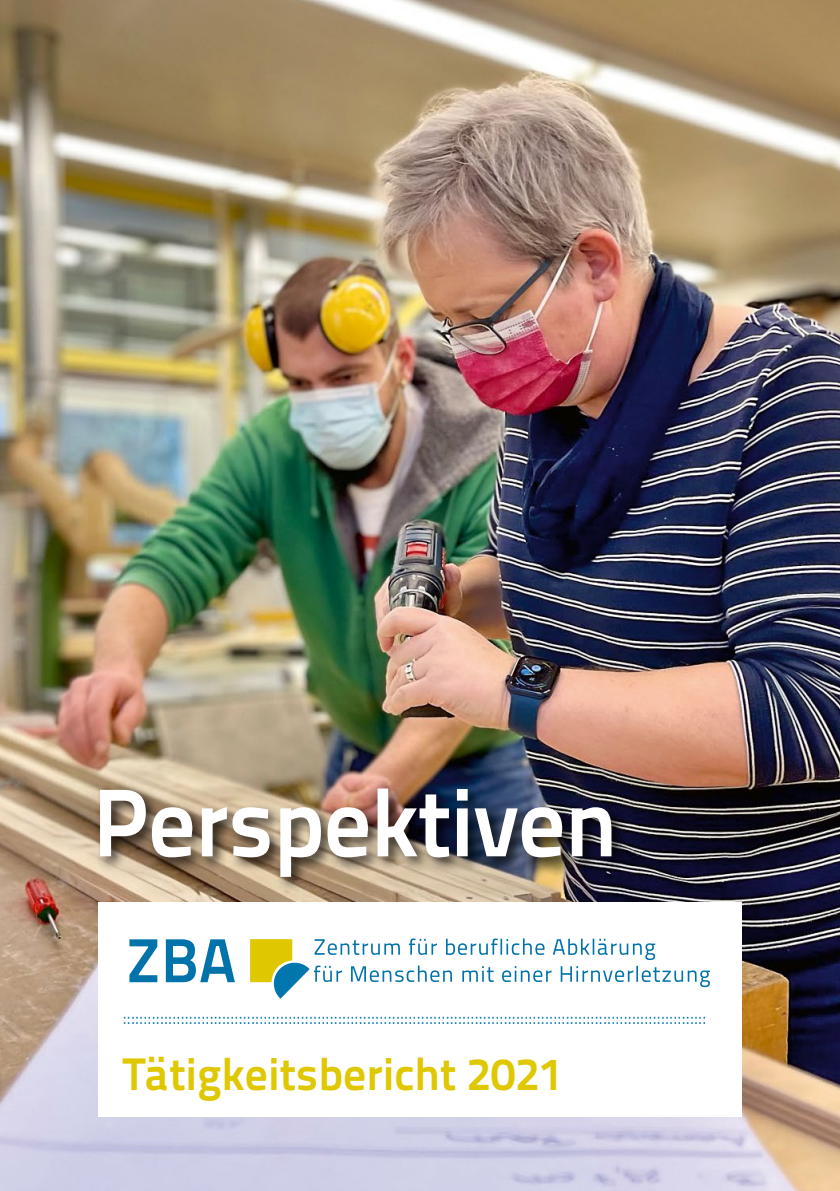
<style>
.page{position:relative;width:840px;height:1191px;background:#fff}
.page>*{position:absolute;margin:0;border:0;box-sizing:border-box;transform-origin:0 0}
.Titel_UG_weiss{font:700 96px "Titillium Text 22 L";letter-spacing:-.01em;color:#fff}
.Titel_UG_gelb{font:700 45.6px "Titillium Text 22 L";color:#dfc800}
.Punktlinien{font:16.4px "Titillium Text 22 L";color:#0076af}
</style>
<div class="page">
<img style="left:0;top:0;width:839px;height:1191px">
<div style="left:98px;top:901px;width:643px;height:215px;background:#fff"></div>
<svg style="left:129px;top:939px;width:106px;height:43px"></svg>
<svg style="left:250px;top:938px;width:459px;height:60px"></svg>
<div style="left:95px;top:783px;width:533px;height:110px;background:#000;opacity:.75"></div>
<p class="Titel_UG_weiss" style="left:93px;top:748px;width:526px">Perspektiven</p>
<p class="Punktlinien" style="left:123px;top:1006px;width:583px">:::::::::::::::::::::::::::::::::::::::::::::::::::::::::::::::::::::::::::::::::::::::::::::::::::::::::::::::::::::::::::::::::::::::::::::</p>
<p class="Titel_UG_gelb" style="left:123px;top:1039px;width:442px">Tätigkeitsbericht 2021</p>
</div>
